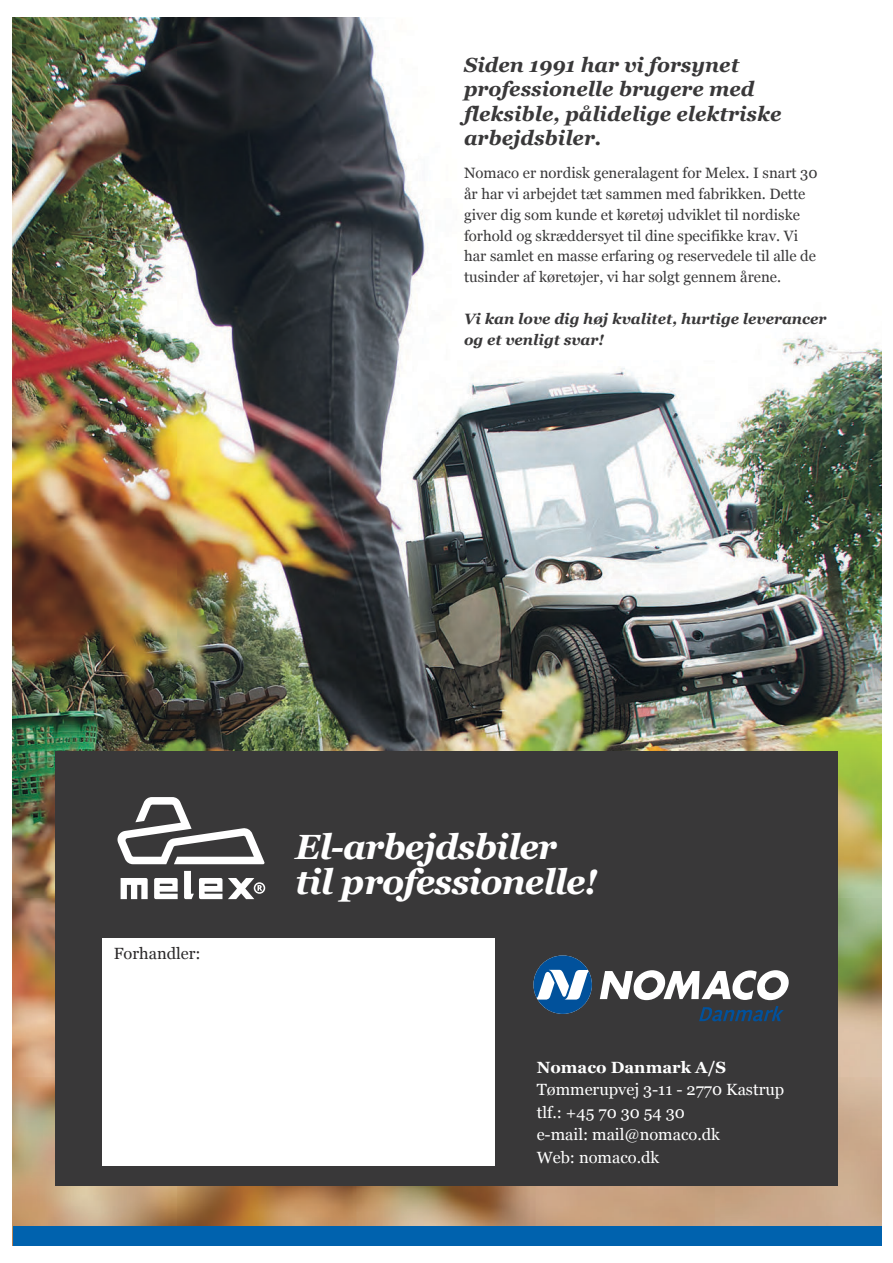
<style>
.page{position:relative;width:893px;height:1263px;background:#fff}
.page>*{position:absolute;margin:0;border:0;box-sizing:border-box;transform-origin:0 0}
.t1{font:italic 700 34.95px/35px "Georgia";letter-spacing:-.03em;color:#fff}
.t2{font:italic 700 20.4px/24.5px "Georgia";color:#393839}
.t3{font:16.2px/22.5px "Georgia";color:#fff}
.t4{font:700 16.2px "Georgia";color:#fff}
.t5{font:16.2px "Georgia";color:#2b292a}
.t6{font:15px/21px "Georgia";color:#393839}
.t7{font:italic 700 15px/21px "Georgia";color:#393839}
</style>
<div class="page">
<img style="left:13px;top:17px;width:868px;height:1209px">
<div style="left:55px;top:751px;width:783px;height:435px;background:#393839"></div>
<div style="left:13px;top:1226px;width:868px;height:19px;background:#0062ae"></div>
<div style="left:102px;top:938px;width:392px;height:228px;background:#fff"></div>
<svg style="left:154px;top:878px;width:24px;height:21px"></svg>
<svg style="left:117px;top:797px;width:148px;height:67px"></svg>
<svg style="left:121px;top:878px;width:27px;height:21px"></svg>
<svg style="left:184px;top:871px;width:38px;height:28px"></svg>
<svg style="left:228px;top:878px;width:37px;height:21px"></svg>
<svg style="left:600px;top:970px;width:189px;height:30px"></svg>
<svg style="left:533px;top:955px;width:59px;height:59px"></svg>
<svg style="left:699px;top:1006px;width:85px;height:15px"></svg>
<h2 class="t2" style="left:464px;top:54px;width:319px">Siden 1991 har vi forsynet professionelle brugere med fleksible, pÂlidelige elektriske arbejdsbiler.</h2>
<p class="t6" style="left:464px;top:163px;width:355px">Nomaco er nordisk generalagent for Melex. I snart 30<br>Âr har vi arbejdet tÊt sammen med fabrikken. Dette giver dig som kunde et k¯ret¯j udviklet til nordiske forhold og skrÊddersyet til dine specifikke krav. Vi har samlet en masse erfaring og reservedele til alle de tusinder af k¯ret¯jer, vi har solgt gennem Ârene.</p>
<p class="t7" style="left:464px;top:310px;width:364px">Vi kan love dig høj kvalitet, hurtige leverancer og et venligt svar!</p>
<p class="t5" style="left:114px;top:947px;width:88px">Forhandler:</p>
<h1 class="t1" style="left:295px;top:828px;width:304px">El-arbejdsbiler til professionelle!</h1>
<p class="t4" style="left:537px;top:1061px;width:191px">Nomaco Danmark A/S</p>
<p class="t3" style="left:537px;top:1080px;width:249px">T¯mmerupvej 3-11 - 2770 Kastrup tlf.: +45 70 30 54 30<br>e-mail: mail@nomaco.dk<br>Web: nomaco.dk</p>
</div>
